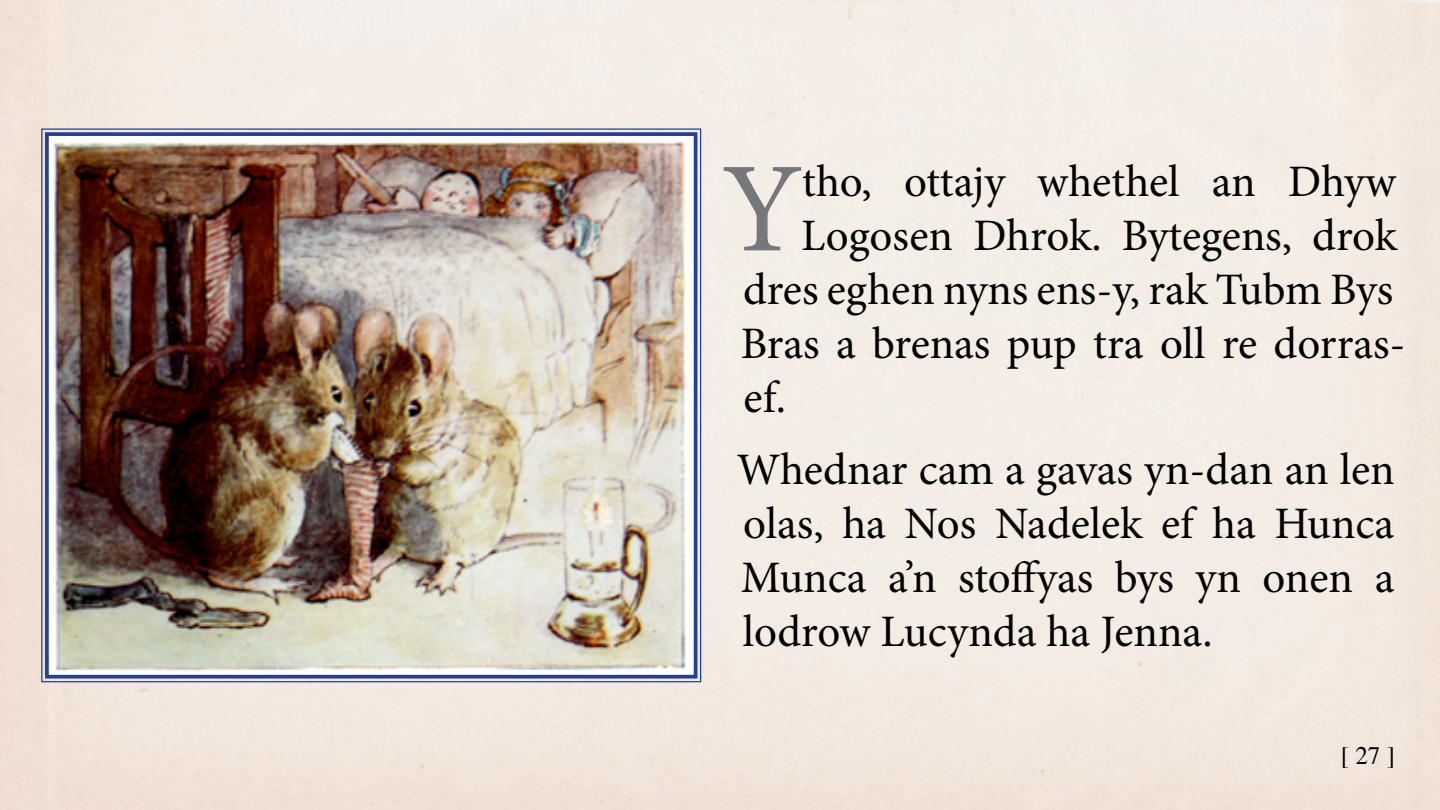
<style>
.page{position:relative;width:1440px;height:810px;background:#fff}
.page>*{position:absolute;margin:0;border:0;box-sizing:border-box;transform-origin:0 0}
.t1{font:128px "Minion Pro";color:#75777b}
.t2{font:45px/54px "Minion Pro";color:#000;text-align:justify}
.t3{font:25px "Times";color:#000}
</style>
<div class="page">
<img style="left:41px;top:128px;width:661px;height:555px">
<div style="left:45px;top:132px;width:653px;height:547px;border:4px solid #24408e"></div>
<p class="t1" style="left:722px;top:124px;width:83px">Y</p>
<p class="t2" style="left:802px;top:155px;width:595px">tho, ottajy whethel an Dhyw</p>
<p class="t2" style="left:801px;top:209px;width:597px">Logosen Dhrok. Bytegens, drok</p>
<p class="t2" style="left:743px;top:263px;width:652px">dres eghen nyns ens-y, rak Tubm Bys</p>
<p class="t2" style="left:741px;top:317px;width:666px">Bras a brenas pup tra oll re dorras-</p>
<p class="t2" style="left:744px;top:371px;width:39px">ef.</p>
<p class="t2" style="left:737px;top:443px;width:659px">Whednar cam a gavas yn-dan an len olas, ha Nos Nadelek ef ha Hunca Munca a’n stoffyas bys yn onen a lodrow Lucynda ha Jenna.</p>
<p class="t3" style="left:1341px;top:733px;width:56px">[ 27 ]</p>
</div>
